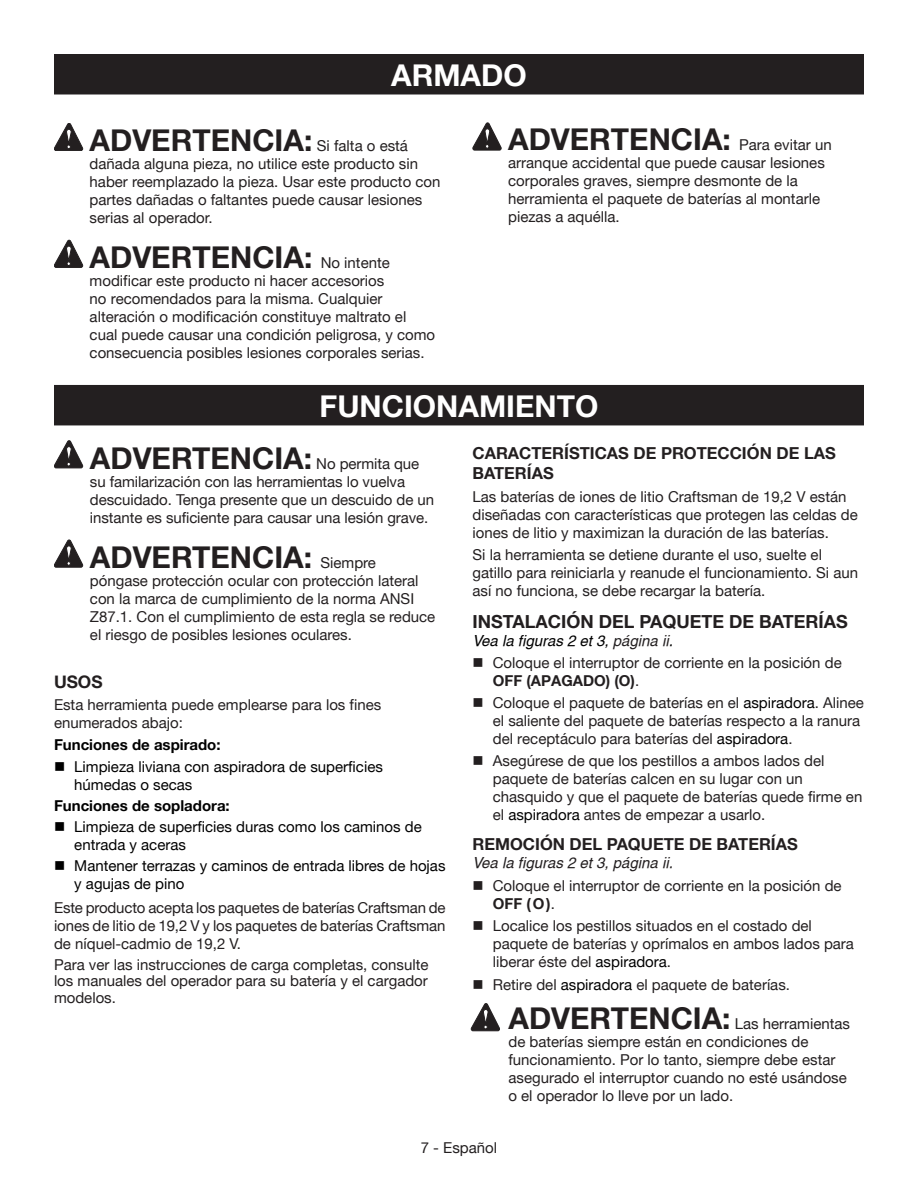
<style>
.page{position:relative;width:918px;height:1188px;background:#fff}
.page>*{position:absolute;margin:0;border:0;box-sizing:border-box;transform-origin:0 0}
.Warning_not_justifie{font:700 30px "Helvetica Neue";color:#231f20}
.Warning_Text{font:700 30px "Helvetica Neue";color:#231f20}
.HEADING{font:700 30px "Helvetica Neue";color:#fff}
.Heading_no_space{font:700 18px "Helvetica Neue";color:#231f20}
.Heading_2{font:700 17.25px "Helvetica Neue";color:#231f20}
.Heading_2-2{font:700 16.5px/19.8px "Helvetica Neue";color:#231f20}
.Warning_not_justifie-2{font:15px/18px "Helvetica Neue";color:#231f20}
.bullets{font:15px/18px "Helvetica Neue";color:#231f20}
.Warning_Text-2{font:15px/18px "Helvetica Neue";color:#231f20}
.Body_text_not_justif{font:15px/18px "Helvetica Neue";color:#231f20}
.Body_text{font:15px/18px "Helvetica Neue";color:#231f20}
.steps{font:15px/18px "Helvetica Neue";color:#000}
.bullets-2{font:15px/18px "Helvetica Neue";color:#000}
.bullets-3{font:700 15px "Helvetica Neue";color:#000}
.See_figure{font:italic 15px "Helvetica";color:#000}
.See_figure-2{font:italic 15px "Helvetica";color:#231f20}
.s1{font-weight:400;font-size:15px}
.s2{color:#231f20}
.s3{font-weight:700}
.s4{color:#000}
.s5{font-weight:700;font-size:30px}
</style>
<div class="page">
<div style="left:55px;top:55px;width:808px;height:39px;background:#231f20"></div>
<div style="left:54px;top:54px;width:810px;height:40px;border:2px solid #231f20"></div>
<svg style="left:54px;top:123px;width:29px;height:28px"></svg>
<svg style="left:472px;top:123px;width:30px;height:27px"></svg>
<svg style="left:54px;top:240px;width:29px;height:28px"></svg>
<div style="left:55px;top:386px;width:808px;height:39px;background:#231f20"></div>
<div style="left:54px;top:385px;width:810px;height:40px;border:2px solid #231f20"></div>
<svg style="left:54px;top:440px;width:29px;height:28px"></svg>
<svg style="left:54px;top:540px;width:29px;height:28px"></svg>
<svg style="left:471px;top:1003px;width:29px;height:28px"></svg>
<p class="HEADING" style="left:391px;top:57px;width:137px">ARMADO</p>
<p class="Warning_not_justifie" style="left:90px;top:122px;width:320px">ADVERTENCIA: <span class="s1">Si falta o está</span></p>
<p class="Warning_not_justifie-2" style="left:90px;top:154px;width:352px">dañada alguna pieza, no utilice este producto sin haber reemplazado la pieza. Usar este producto con partes dañadas o faltantes puede causar lesiones serias al operador.</p>
<p class="Warning_not_justifie" style="left:90px;top:239px;width:302px">ADVERTENCIA: <span class="s1">No intente</span></p>
<p class="Warning_not_justifie-2" style="left:90px;top:271px;width:347px">modificar este producto ni hacer accesorios<br>no recomendados para la misma. Cualquier alteración o modificación constituye maltrato el cual puede causar una condición peligrosa, y como consecuencia posibles lesiones corporales serias.</p>
<p class="Warning_not_justifie" style="left:508px;top:121px;width:325px">ADVERTENCIA: <span class="s1">Para evitar un</span></p>
<p class="Warning_not_justifie-2" style="left:508px;top:154px;width:318px">arranque accidental que puede causar lesiones corporales graves, siempre desmonte de la herramienta el paquete de baterías al montarle piezas a aquélla.</p>
<p class="HEADING" style="left:320px;top:388px;width:280px">FUNCIONAMIENTO</p>
<p class="Warning_Text" style="left:90px;top:440px;width:331px">ADVERTENCIA: <span class="s1">No permita que</span></p>
<p class="Warning_Text-2" style="left:90px;top:472px;width:346px">su familarización con las herramientas lo vuelva descuidado. Tenga presente que un descuido de un instante es suficiente para causar una lesión grave.</p>
<p class="Warning_Text" style="left:90px;top:539px;width:288px">ADVERTENCIA: <span class="s1">Siempre</span></p>
<p class="Warning_Text-2" style="left:90px;top:571px;width:347px">póngase protección ocular con protección lateral con la marca de cumplimiento de la norma ANSI Z87.1. Con el cumplimiento de esta regla se reduce el riesgo de posibles lesiones oculares.</p>
<p class="Heading_2" style="left:54px;top:671px;width:50px">USOS</p>
<p class="Body_text" style="left:54px;top:696px;width:329px">Esta herramienta puede emplearse para los fines enumerados abajo:</p>
<p class="bullets-3" style="left:54px;top:735px;width:168px">Funciones de aspirado:</p>
<p class="bullets-2" style="left:74px;top:757px;width:310px;text-indent:-20px">■ Limpieza liviana con aspiradora de superficies húmedas o secas</p>
<p class="bullets-3" style="left:54px;top:797px;width:177px">Funciones de sopladora:</p>
<p class="steps" style="left:74px;top:817px;width:349px;text-indent:-20px">■ Limpieza de superficies duras como los caminos de entrada y aceras</p>
<p class="steps" style="left:74px;top:857px;width:373px;text-indent:-20px">■ Mantener terrazas y caminos de entrada libres de hojas y agujas de pino</p>
<p class="Body_text" style="left:54px;top:898px;width:393px;text-align:justify">Este producto acepta los paquetes de baterías Craftsman de iones de litio de 19,2 V y los paquetes de baterías Craftsman de níquel-cadmio de 19,2 V.</p>
<p class="Warning_not_justifie-2" style="left:54px;top:956px;width:376px;line-height:16.5px;text-align:justify">Para ver las instrucciones de carga completas, consulte los manuales del operador para su batería y el cargador modelos.</p>
<p class="Heading_2-2" style="left:472px;top:443px;width:365px">CARACTERÍSTICAS DE PROTECCIÓN DE LAS<br>BATERÍAS</p>
<p class="Body_text_not_justif" style="left:472px;top:487px;width:387px">Las baterías de iones de litio Craftsman de 19,2 V están diseñadas con características que protegen las celdas de iones de litio y maximizan la duración de las baterías.</p>
<p class="Body_text_not_justif" style="left:472px;top:546px;width:387px">Si la herramienta se detiene durante el uso, suelte el gatillo para reiniciarla y reanude el funcionamiento. Si aun así no funciona, se debe recargar la batería.</p>
<p class="Heading_no_space" style="left:472px;top:611px;width:377px">INSTALACIÓN DEL PAQUETE DE BATERÍAS</p>
<p class="See_figure" style="left:472px;top:632px;width:202px">Vea la figuras 2 et 3, <span class="s2">página ii</span>.</p>
<p class="bullets" style="left:493px;top:654px;width:350px;text-indent:-20px">■ Coloque el interruptor de corriente en la posición de<br><span class="s3">OFF (APAGADO) (O)</span>.</p>
<p class="bullets" style="left:493px;top:693px;width:373px;text-indent:-20px">■ Coloque el paquete de baterías en el <span class="s4">aspiradora</span>. Alinee el saliente del paquete de baterías respecto a la ranura del receptáculo para baterías del <span class="s4">aspiradora</span>.</p>
<p class="bullets" style="left:493px;top:751px;width:371px;text-indent:-20px">■ Asegúrese de que los pestillos a ambos lados del paquete de baterías calcen en su lugar con un chasquido y que el paquete de baterías quede firme en el <span class="s4">aspiradora</span> antes de empezar a usarlo.</p>
<p class="Heading_2-2" style="left:472px;top:834px;width:327px">REMOCIÓN DEL PAQUETE DE BATERÍAS</p>
<p class="See_figure-2" style="left:472px;top:854px;width:202px">Vea la figuras 2 et 3, página ii.</p>
<p class="bullets" style="left:493px;top:876px;width:350px;text-indent:-20px">■ Coloque el interruptor de corriente en la posición de<br><span class="s3">OFF (O)</span>.</p>
<p class="bullets" style="left:493px;top:917px;width:363px;text-indent:-20px">■ Localice los pestillos situados en el costado del paquete de baterías y oprímalos en ambos lados para liberar éste del <span class="s4">aspiradora</span>.</p>
<p class="bullets" style="left:472px;top:975px;width:319px">■ Retire del <span class="s4">aspiradora</span> el paquete de baterías.</p>
<p class="Warning_Text-2" style="left:508px;top:1015px;width:343px"><span class="s5">ADVERTENCIA:</span> Las herramientas de baterías siempre están en condiciones de funcionamiento. Por lo tanto, siempre debe estar asegurado el interruptor cuando no esté usándose o el operador lo lleve por un lado.</p>
<p class="Warning_not_justifie-2" style="left:421px;top:1138px;width:78px">7 - Español</p>
</div>
